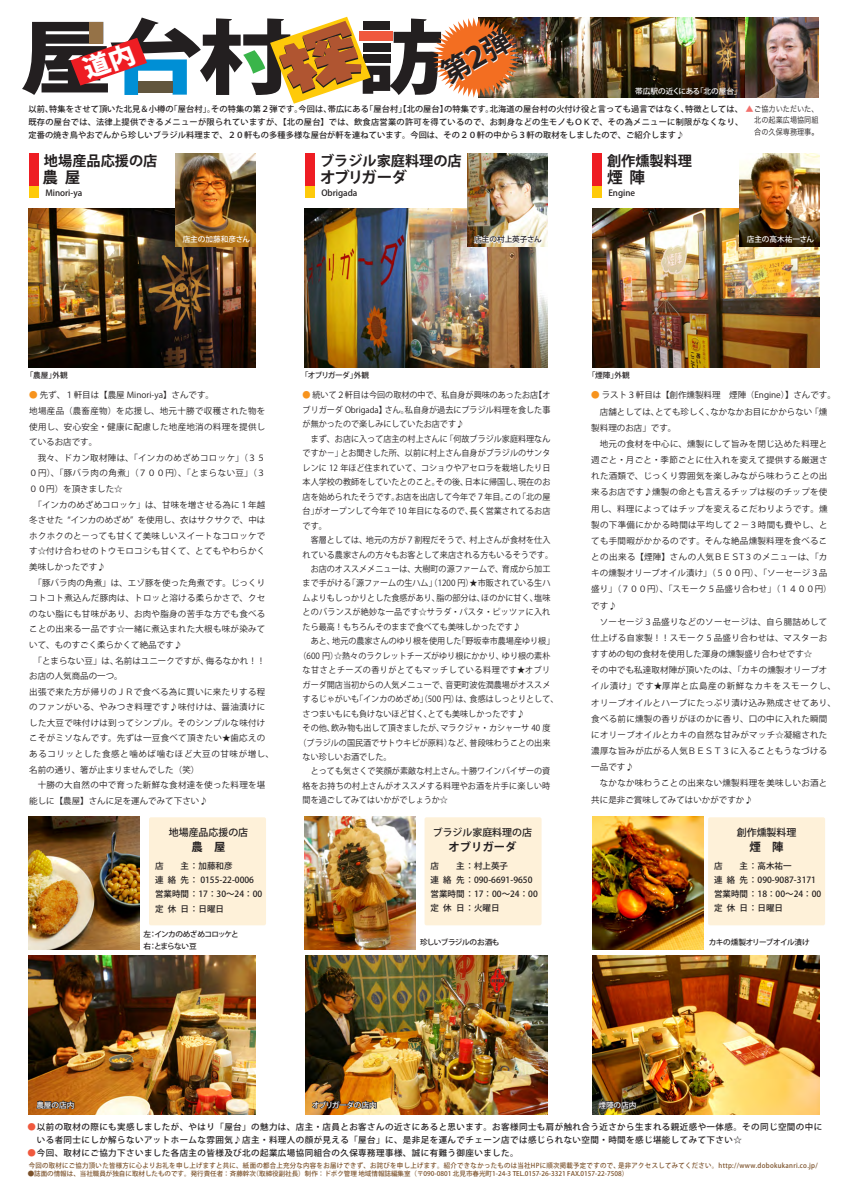
<style>
.page{position:relative;width:842px;height:1191px;background:#fff}
.page>*{position:absolute;margin:0;border:0;box-sizing:border-box;transform-origin:0 0}
.t1{font:700 15.6px "Koz Go Pro";letter-spacing:-.1em;color:#231f20}
.t2{font:700 14.2px "Koz Go Pro";color:#231f20}
.t3{font:700 11.3px "Koz Go Pro";color:#231f20}
.t4{font:500 9.9px "Koz Go Pro";color:#231f20}
.t5{font:8.5px/15.6px "Koz Go Pro";letter-spacing:.03em;color:#231f20}
.t6{font:8.5px "Koz Go Pro";letter-spacing:.01em;color:#231f20;scale:.95 1}
.t7{font:500 8.5px/12.8px "Koz Go Pro";letter-spacing:.05em;color:#231f20}
.t8{font:500 8.5px/14.2px "Koz Go Pro";color:#231f20}
.t9{font:8.5px "Koz Go Pro";letter-spacing:.03em;color:#231f20;scale:.95 1}
.t10{font:8.5px "Koz Go Pro";letter-spacing:.065em;color:#231f20;scale:.95 1}
.t11{font:500 8.2px/12.8px "Koz Go Pro";letter-spacing:.01em;color:#231f20}
.t12{font:8.2px/11.3px "Hira Kaku Pro W3";color:#231f20;scale:.87 1}
.t13{font:500 7.7px "Koz Go Pro";letter-spacing:-.01em;color:#fff}
.t14{font:500 7.7px "Koz Go Pro";letter-spacing:-.05em;color:#231f20}
.t15{font:500 7.7px/11.3px "Koz Go Pro";letter-spacing:-.085em;color:#231f20}
.t16{font:500 7.7px "Koz Go Pro";letter-spacing:-.1em;color:#231f20}
.t17{font:500 7.7px "Koz Go Pro";letter-spacing:-.005em;color:#231f20}
.t18{font:500 7.7px "Koz Go Pro";letter-spacing:-.055em;color:#fff}
.t19{font:500 6.8px "Koz Go Pro";letter-spacing:.045em;color:#7b512a;scale:.94 1}
.t20{font:500 6.5px "Koz Go Pro";color:#7b512a}
.s1{font-family:"Hira Kaku Pro W3";font-weight:400;color:#f2706c}
.s2{font-family:"Hira Kaku Pro W3";font-weight:400}
.s3{color:#f7931d}
.s4{font-family:"Hira Kaku Pro W3";font-weight:400;color:#f0593e}
</style>
<div class="page">
<img style="left:304px;top:208px;width:243px;height:159px">
<img style="left:520px;top:18px;width:224px;height:79px">
<img style="left:29px;top:208px;width:226px;height:159px">
<img style="left:593px;top:208px;width:226px;height:159px">
<img style="left:29px;top:955px;width:226px;height:159px">
<img style="left:593px;top:955px;width:226px;height:159px">
<img style="left:746px;top:18px;width:72px;height:79px">
<img style="left:176px;top:153px;width:79px;height:94px">
<img style="left:468px;top:153px;width:79px;height:94px">
<img style="left:740px;top:153px;width:79px;height:94px">
<img style="left:305px;top:955px;width:243px;height:159px">
<img style="left:29px;top:816px;width:110px;height:133px">
<img style="left:305px;top:816px;width:110px;height:133px">
<img style="left:593px;top:816px;width:110px;height:133px">
<div style="left:149px;top:817px;width:117px;height:108px;background:#fef1d9;border-radius:2px"></div>
<div style="left:29px;top:154px;width:10px;height:32px;background:#ee1d23"></div>
<div style="left:29px;top:186px;width:10px;height:11px;background:#feca0a"></div>
<svg style="left:597px;top:1095px;width:40px;height:15px"></svg>
<img style="left:311px;top:1060px;width:66px;height:50px">
<svg style="left:35px;top:1100px;width:40px;height:10px"></svg>
<svg style="left:473px;top:234px;width:70px;height:11px"></svg>
<div style="left:305px;top:154px;width:10px;height:32px;background:#ee1d23"></div>
<div style="left:305px;top:186px;width:10px;height:11px;background:#feca0a"></div>
<div style="left:592px;top:154px;width:10px;height:32px;background:#ee1d23"></div>
<div style="left:592px;top:186px;width:10px;height:11px;background:#feca0a"></div>
<div style="left:424px;top:817px;width:118px;height:108px;background:#fef1d9;border-radius:2px"></div>
<div style="left:708px;top:817px;width:117px;height:108px;background:#fef1d9;border-radius:2px"></div>
<svg style="left:22px;top:17px;width:498px;height:87px"></svg>
<p class="t13" style="left:635px;top:86px;width:108px">帯広駅の近くにある「北の屋台」</p>
<p class="t11" style="left:28px;top:103px;width:792px">以前、特集をさせて頂いた北見＆小樽の「屋台村」。その特集の第２弾です。今回は、帯広にある「屋台村」【北の屋台】の特集です。北海道の屋台村の火付け役と言っても過言ではなく、特徴としては、 <span class="s1">▲</span><span class="s2">ご協力いただいた、</span>既存の屋台では、法律上提供できるメニューが限られていますが、【北の屋台】では、飲食店営業の許可を得ているので、お刺身などの生モノもＯＫで、その為メニューに制限がなくなり、<br>定番の焼き鳥やおでんから珍しいブラジル料理まで、２０軒もの多種多様な屋台が軒を連ねています。今回は、その２０軒の中から３軒の取材をしましたので、ご紹介します♪</p>
<p class="t12" style="left:754px;top:114px;width:75px">北の起業広場協同組合の久保専務理事。</p>
<h2 class="t2" style="left:44px;top:151px;width:115px">地場産品応援の店</h2>
<h2 class="t2" style="left:320px;top:151px;width:143px">ブラジル家庭料理の店</h2>
<h1 class="t1" style="left:43px;top:167px;width:39px">農 屋</h1>
<h1 class="t1" style="left:320px;top:167px;width:88px">オブリガーダ</h1>
<p class="t8" style="left:45px;top:186px;width:39px">Minori-ya</p>
<p class="t8" style="left:321px;top:186px;width:38px">Obrigada</p>
<p class="t13" style="left:183px;top:235px;width:69px">店主の加藤和彦さん</p>
<p class="t17" style="left:474px;top:235px;width:69px">店主の村上英子さん</p>
<h2 class="t2" style="left:607px;top:151px;width:87px">創作燻製料理</h2>
<h1 class="t1" style="left:607px;top:167px;width:39px">煙 陣</h1>
<p class="t7" style="left:608px;top:187px;width:28px">Engine</p>
<p class="t13" style="left:747px;top:235px;width:69px">店主の高木祐一さん</p>
<p class="t14" style="left:26px;top:370px;width:43px">「農屋」外観</p>
<p class="t16" style="left:301px;top:370px;width:70px">「オブリガーダ」外観</p>
<p class="t14" style="left:588px;top:370px;width:43px">「煙陣」外観</p>
<p class="t5" style="left:29px;top:388px;width:246px"><span class="s3">●</span> 先ず、１軒目は【農屋 Minori-ya】さんです。<br>地場産品（農畜産物）を応援し、地元十勝で収穫された物を使用し、安心安全・健康に配慮した地産地消の料理を提供しているお店です。<br>　我々、ドカン取材陣は、「インカのめざめコロッケ」（３５<br>０円）、「豚バラ肉の角煮」（７００円）、「とまらない豆」（３<br>００円）を頂きました☆<br>　「インカのめざめコロッケ」は、甘味を増させる為に１年越冬させた “インカのめざめ” を使用し、衣はサクサクで、中はホクホクのと－っても甘くて美味しいスイートなコロッケです☆付け合わせのトウモロコシも甘くて、とてもやわらかく美味しかったです♪<br>　「豚バラ肉の角煮」は、エゾ豚を使った角煮です。じっくりコトコト煮込んだ豚肉は、トロッと溶ける柔らかさで、クセのない脂にも甘味があり、お肉や脂身の苦手な方でも食べることの出来る一品です☆一緒に煮込まれた大根も味が染みていて、ものすごく柔らかくて絶品です♪<br>　「とまらない豆」は、名前はユニークですが、侮るなかれ！！お店の人気商品の一つ。<br>出張で来た方が帰りのＪＲで食べる為に買いに来たりする程のファンがいる、やみつき料理です♪味付けは、醤油漬けにした大豆で味付けは到ってシンプル。そのシンプルな味付けこそがミソなんです。先ずは一豆食べて頂きたい★歯応えのあるコリッとした食感と噛めば噛むほど大豆の甘味が増し、名前の通り、箸が止まりませんでした（笑）<br>　十勝の大自然の中で育った新鮮な食材達を使った料理を堪能しに【農屋】さんに足を運んでみて下さい♪</p>
<p class="t6" style="left:303px;top:390px;width:262px"><span class="s3">●</span> 続いて２軒目は今回の取材の中で、私自身が興味のあったお店【オ</p>
<p class="t6" style="left:303px;top:404px;width:262px">ブリガーダ Obrigada】さん。私自身が過去にブラジル料理を食した事</p>
<p class="t6" style="left:303px;top:419px;width:172px">が無かったので楽しみにしていたお店です♪</p>
<p class="t6" style="left:303px;top:433px;width:262px">　まず、お店に入って店主の村上さんに「何故ブラジル家庭料理なん</p>
<p class="t6" style="left:303px;top:447px;width:262px">ですか－」とお聞きした所、以前に村上さん自身がブラジルのサンタ</p>
<p class="t6" style="left:303px;top:462px;width:262px">レンに 12 年ほど住まれていて、コショウやアセロラを栽培したり日</p>
<p class="t6" style="left:303px;top:476px;width:262px">本人学校の教師をしていたとのこと。その後、日本に帰国し、現在のお</p>
<p class="t6" style="left:303px;top:491px;width:262px">店を始められたそうです。お店を出店して今年で７年目。この「北の屋</p>
<p class="t6" style="left:303px;top:505px;width:262px">台」がオープンして今年で 10 年目になるので、長く営業されてるお店</p>
<p class="t6" style="left:303px;top:520px;width:27px">です。</p>
<p class="t6" style="left:303px;top:534px;width:262px">　客層としては、地元の方が７割程だそうで、村上さんが食材を仕入</p>
<p class="t6" style="left:303px;top:549px;width:265px">れている農家さんの方々もお客として来店される方もいるそうです。</p>
<p class="t6" style="left:303px;top:563px;width:262px">　お店のオススメメニューは、大樹町の源ファームで、育成から加工</p>
<p class="t6" style="left:303px;top:578px;width:262px">まで手がける「源ファームの生ハム」（1200 円）★市販されている生ハ</p>
<p class="t6" style="left:303px;top:592px;width:262px">ムよりもしっかりとした食感があり、脂の部分は、ほのかに甘く、塩味</p>
<p class="t9" style="left:303px;top:607px;width:262px">とのバランスが絶妙な一品です☆サラダ・パスタ・ピッツァに入れ</p>
<p class="t6" style="left:303px;top:621px;width:231px">たら最高！もちろんそのままで食べても美味しかったです♪</p>
<p class="t6" style="left:303px;top:635px;width:267px">　あと、地元の農家さんのゆり根を使用した「野坂幸市農場産ゆり根」</p>
<p class="t6" style="left:299px;top:650px;width:267px">（600 円）☆熱々のラクレットチーズがゆり根にかかり、ゆり根の素朴</p>
<p class="t10" style="left:303px;top:664px;width:262px">な甘さとチーズの香りがとてもマッチしている料理です★オブリ</p>
<p class="t6" style="left:303px;top:679px;width:262px">ガーダ開店当初からの人気メニューで、音更町波佐潤農場がオススメ</p>
<p class="t6" style="left:303px;top:693px;width:271px">するじゃがいも「インカのめざめ」（500 円）は、食感はしっとりとして、</p>
<p class="t6" style="left:303px;top:708px;width:235px">さつまいもにも負けないほど甘く、とても美味しかったです♪</p>
<p class="t6" style="left:303px;top:722px;width:262px">その他、飲み物も出して頂きましたが、マラクジャ・カシャーサ 40 度</p>
<p class="t6" style="left:299px;top:737px;width:267px">（ブラジルの国民酒でサトウキビが原料）など、普段味わうことの出来</p>
<p class="t6" style="left:303px;top:751px;width:95px">ない珍しいお酒でした。</p>
<p class="t6" style="left:303px;top:766px;width:262px">　とっても気さくで笑顔が素敵な村上さん。十勝ワインバイザーの資</p>
<p class="t6" style="left:303px;top:780px;width:262px">格をお持ちの村上さんがオススメする料理やお酒を片手に楽しい時</p>
<p class="t6" style="left:303px;top:794px;width:155px">間を過ごしてみてはいかがでしょうか☆</p>
<p class="t5" style="left:591px;top:387px;width:246px;line-height:16.2px"><span class="s3">●</span> ラスト３軒目は【創作燻製料理　煙陣（Engine）】さんです。　店舗としては、とても珍しく、なかなかお目にかからない「燻製料理のお店」です。<br>　地元の食材を中心に、燻製にして旨みを閉じ込めた料理と週ごと・月ごと・季節ごとに仕入れを変えて提供する厳選された酒類で、じっくり雰囲気を楽しみながら味わうことの出来るお店です♪燻製の命とも言えるチップは桜のチップを使用し、料理によってはチップを変えるこだわりようです。燻製の下準備にかかる時間は平均して２－３時間も費やし、とても手間暇がかかるのです。そんな絶品燻製料理を食べることの出来る【煙陣】さんの人気ＢＥＳT３のメニューは、「カキの燻製オリーブオイル漬け」（５００円）、「ソーセージ３品盛り」（７００円）、「スモーク５品盛り合わせ」（１４００円）です♪<br>　ソーセージ３品盛りなどのソーセージは、自ら腸詰めして仕上げる自家製！！スモーク５品盛り合わせは、マスターおすすめの旬の食材を使用した渾身の燻製盛り合わせです☆<br>その中でも私達取材陣が頂いたのは、「カキの燻製オリーブオイル漬け」です★厚岸と広島産の新鮮なカキをスモークし、オリーブオイルとハーブにたっぷり漬け込み熟成させてあり、食べる前に燻製の香りがほのかに香り、口の中に入れた瞬間にオリーブオイルとカキの自然な甘みがマッチ☆凝縮された濃厚な旨みが広がる人気ＢＥＳＴ３に入ることもうなづける一品です♪<br>　なかなか味わうことの出来ない燻製料理を美味しいお酒と共に是非ご賞味してみてはいかがですか♪</p>
<p class="t4" style="left:169px;top:826px;width:81px">地場産品応援の店</p>
<p class="t4" style="left:433px;top:826px;width:101px">ブラジル家庭料理の店</p>
<p class="t4" style="left:737px;top:826px;width:61px">創作燻製料理</p>
<h3 class="t3" style="left:191px;top:839px;width:36px">農　屋</h3>
<h3 class="t3" style="left:448px;top:839px;width:70px">オブリガーダ</h3>
<h3 class="t3" style="left:749px;top:839px;width:36px">煙　陣</h3>
<p class="t8" style="left:155px;top:859px;width:109px">店　　主：加藤和彦<br>連絡先： 0155-22-0006営業時間：17：30～24：00定休日：日曜日</p>
<p class="t8" style="left:430px;top:859px;width:109px">店　　主：村上英子<br>連絡先：090-6691-9650営業時間：17：00～24：00定休日：火曜日</p>
<p class="t8" style="left:714px;top:859px;width:109px">店　　主：高木祐一<br>連絡先：090-9087-3171営業時間：18：00～24：00定休日：日曜日</p>
<p class="t15" style="left:143px;top:929px;width:97px">左：インカのめざめコロッケと右：とまらない豆</p>
<p class="t14" style="left:420px;top:937px;width:81px">珍しいブラジルのお酒も</p>
<p class="t14" style="left:709px;top:937px;width:102px">カキの燻製オリーブオイル漬け</p>
<p class="t13" style="left:36px;top:1099px;width:40px">農屋の店内</p>
<p class="t18" style="left:312px;top:1099px;width:66px">オブリガーダの店内</p>
<p class="t13" style="left:598px;top:1099px;width:40px">煙陣の店内</p>
<p class="t7" style="left:37px;top:1121px;width:787px;text-indent:-9px"><span class="s4">●</span>以前の取材の際にも実感しましたが、やはり「屋台」の魅力は、店主・店員とお客さんの近さにあると思います。お客様同士も肩が触れ合う近さから生まれる親近感や一体感。その同じ空間の中にいる者同士にしか解らないアットホームな雰囲気♪店主・料理人の顔が見える「屋台」に、是非足を運んでチェーン店では感じられない空間・時間を感じ堪能してみて下さい☆</p>
<p class="t7" style="left:28px;top:1146px;width:493px"><span class="s4">●</span>今回、取材にご協力下さいました各店主の皆様及び北の起業広場協同組合の久保専務理事様、誠に有難う御座いました。</p>
<p class="t19" style="left:29px;top:1161px;width:841px">今回の取材にご協力頂いた皆様方に心よりお礼を申し上げますと共に、紙面の都合上充分な内容をお届けできず、お詫びを申し上げます。紹介できなかったものは当社HPに順次掲載予定ですので、是非アクセスしてみてください。http://www.dobokukanri.co.jp/</p>
<p class="t20" style="left:28px;top:1169px;width:602px">●誌面の情報は、当社職員が独自に取材したものです。発行責任者：斉藤幹次（取締役副社長）制作：ドボク管理 地域情報誌編集室（〒090-0801 北見市春光町1-24-3 TEL.0157-26-3321 FAX.0157-22-7508）</p>
</div>
